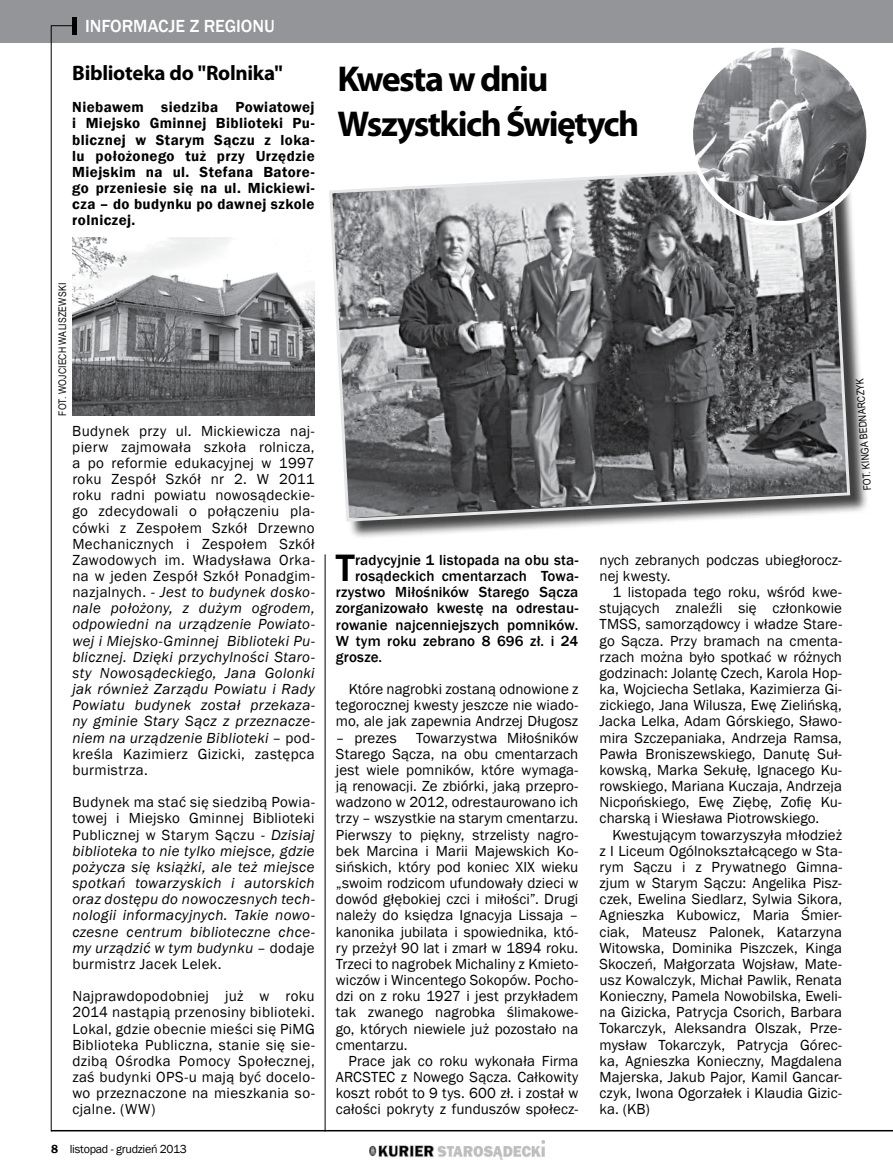
<style>
.page{position:relative;width:893px;height:1174px;background:#fff}
.page>*{position:absolute;margin:0;border:0;box-sizing:border-box;transform-origin:0 0}
.t1{font:500 39.3px "Franklin Gothic";color:#000}
.t2{font:700 36px/45px "Myriad Pro";letter-spacing:-.045em;color:#000}
.t3{font:700 21px "Myriad Pro";letter-spacing:-.015em;color:#000}
.t4{font:500 18px "Franklin Gothic";color:#fff}
.t5{font:15px/16.2px "Franklin Gothic";letter-spacing:.01em;color:#000;text-align:justify}
.t6{font:italic 15px/16.2px "Franklin Gothic";letter-spacing:.025em;color:#000;text-align:justify}
.t7{font:600 15px/16.2px "Franklin Gothic";letter-spacing:.03em;color:#000;text-align:justify}
.t8{font:500 15px "Franklin Gothic";letter-spacing:.01em;color:#000}
.t9{font:12px "Franklin Gothic";letter-spacing:-.02em;color:#000}
.t10{font:10.5px "Arial Narrow";letter-spacing:.02em;color:#000}
.s1{font-style:italic}
.s2{font-style:normal}
.s3{font-weight:600}
</style>
<div class="page">
<div style="left:0;top:0;width:893px;height:43px;background:#939598"></div>
<img style="left:72px;top:238px;width:243px;height:177px">
<div style="left:332px;top:167px;width:537px;height:373px;background:#000;opacity:.75"></div>
<svg style="left:329px;top:167px;width:523px;height:356px;background:#7b7b7d"></svg>
<img style="left:691px;top:45px;width:177px;height:178px;border-radius:89px">
<div style="left:689px;top:43px;width:182px;height:182px;border:4px solid #fff;border-radius:50%"></div>
<hr style="left:51px;top:26px;width:1px;height:1105px;background:#000">
<svg style="left:51px;top:25px;width:21px;height:1px"></svg>
<hr style="left:51px;top:1130px;width:842px;height:1px;background:#000">
<div style="left:72px;top:17px;width:5px;height:17px;background:#000"></div>
<img style="left:369px;top:1140px;width:175px;height:20px">
<hr style="left:325px;top:554px;width:1px;height:577px;background:#000">
<p class="t4" style="left:85px;top:15px;width:191px">INFORMACJE Z REGIONU</p>
<h3 class="t3" style="left:72px;top:59px;width:212px">Biblioteka do "Rolnika"</h3>
<p class="t7" style="left:72px;top:99px;width:244px">Niebawem siedziba Powiatowej i Miejsko Gminnej Biblioteki Pu&shy;blicznej w Starym Sączu z loka&shy;lu położonego tuż przy Urzędzie Miejskim na ul. Stefana Batore&shy;go przeniesie się na ul. Mickiewi&shy;cza – do budynku po dawnej szkole rolniczej.</p>
<h2 class="t2" style="left:337px;top:56px;width:303px">Kwesta w dniu<br>Wszystkich Świętych</h2>
<p class="t10" style="left:55px;top:415px;width:134px;rotate:-90deg">fot. WOJCIECH WALISZEWSKI</p>
<p class="t5" style="left:72px;top:423px;width:244px">Budynek przy ul. Mickiewicza naj&shy;pierw zajmowała szkoła rolnicza, a po reformie edukacyjnej w 1997 roku Zespół Szkół nr 2. W 2011 roku radni powiatu nowosądeckie&shy;go zdecydowali o połączeniu pla&shy;cówki z Zespołem Szkół Drzewno Mechanicznych i Zespołem Szkół Zawodowych im. Władysława Orka&shy;na w jeden Zespół Szkół Ponadgim&shy;nazjalnych. <span class="s1">- Jest to budynek dosko&shy;nale położony, z dużym ogrodem, odpowiedni na urządzenie Powiato&shy;wej i Miejsko-Gminnej Biblioteki Pu&shy;blicznej. Dzięki przychylności Staro&shy;sty Nowosądeckiego, Jana Golonki jak również Zarządu Powiatu i Rady Powiatu budynek został przekaza&shy;ny gminie Stary Sącz z przeznacze&shy;niem na urządzenie Biblioteki</span> – pod&shy;kreśla Kazimierz Gizicki, zastępca burmistrza.</p>
<p class="t6" style="left:72px;top:794px;width:244px"><span class="s2">Budynek ma stać się siedzibą Powia&shy;towej i Miejsko Gminnej Biblioteki Publicznej w Starym Sączu</span> - Dzisiaj biblioteka to nie tylko miejsce, gdzie pożycza się książki, ale też miejsce spotkań towarzyskich i autorskich oraz dostępu do nowoczesnych tech&shy;nologii informacyjnych. Takie nowo&shy;czesne centrum biblioteczne chce&shy;my urządzić w tym budynku – <span class="s2">dodaje burmistrz Jacek Lelek.</span></p>
<p class="t5" style="left:72px;top:988px;width:244px">Najprawdopodobniej już w roku 2014 nastąpią przenosiny biblioteki.<br>Lokal, gdzie obecnie mieści się PiMG Biblioteka Publiczna, stanie się sie&shy;dzibą Ośrodka Pomocy Społecznej, zaś budynki OPS-u mają być docelo&shy;wo przeznaczone na mieszkania so&shy;cjalne. (WW)</p>
<p class="t9" style="left:51px;top:1141px;width:137px"><span class="s3">8</span> listopad - grudzień 2013</p>
<h1 class="t1" style="left:336px;top:543px;width:20px">T</h1>
<p class="t8" style="left:355px;top:550px;width:225px">radycyjnie 1 listopada na obu sta-</p>
<p class="t8" style="left:355px;top:567px;width:225px">rosądeckich cmentarzach Towa-</p>
<p class="t8" style="left:336px;top:583px;width:244px">rzystwo Miłośników Starego Sącza</p>
<p class="t8" style="left:336px;top:599px;width:244px">zorganizowało kwestę na odrestau-</p>
<p class="t8" style="left:336px;top:615px;width:244px">rowanie najcenniejszych pomników.</p>
<p class="t8" style="left:336px;top:631px;width:244px">W tym roku zebrano 8 696 zł. i 24</p>
<p class="t8" style="left:336px;top:647px;width:48px">grosze.</p>
<p class="t5" style="left:336px;top:681px;width:244px;text-indent:13px">Które nagrobki zostaną odnowione z tegorocznej kwesty jeszcze nie wiado&shy;mo, ale jak zapewnia Andrzej Długosz</p>
<p class="t5" style="left:336px;top:730px;width:62px">– prezes</p>
<p class="t5" style="left:336px;top:730px;width:244px;text-indent:80px">Towarzystwa Miłośników Starego Sącza, na obu cmentarzach jest wiele pomników, które wymaga&shy;ją renowacji. Ze zbiórki, jaką przepro&shy;wadzono w 2012, odrestaurowano ich trzy – wszystkie na starym cmentarzu.<br>Pierwszy to piękny, strzelisty nagro&shy;bek Marcina i Marii Majewskich Ko&shy;sińskich, który pod koniec XIX wieku „swoim rodzicom ufundowały dzieci w dowód głębokiej czci i miłości”. Drugi należy do księdza Ignacyja Lissaja – kanonika jubilata i spowiednika, któ&shy;ry przeżył 90 lat i zmarł w 1894 roku.<br>Trzeci to nagrobek Michaliny z Kmieto&shy;wiczów i Wincentego Sokopów. Pocho&shy;dzi on z roku 1927 i jest przykładem tak zwanego nagrobka ślimakowe&shy;go, których niewiele już pozostało na cmentarzu.</p>
<p class="t5" style="left:336px;top:1053px;width:244px;text-indent:13px">Prace jak co roku wykonała Firma ARCSTEC z Nowego Sącza. Całkowity koszt robót to 9 tys. 600 zł. i został w całości pokryty z funduszów społecz-</p>
<p class="t10" style="left:860px;top:491px;width:114px;rotate:-94deg">FOT . KINGA BEDNARCZYK</p>
<p class="t5" style="left:600px;top:552px;width:244px">nych zebranych podczas ubiegłorocz&shy;nej kwesty.</p>
<p class="t5" style="left:600px;top:584px;width:244px;text-indent:13px">1 listopada tego roku, wśród kwe&shy;stujących znaleźli się członkowie TMSS, samorządowcy i władze Stare&shy;go Sącza. Przy bramach na cmenta&shy;rzach można było spotkać w różnych godzinach: Jolantę Czech, Karola Hop&shy;ka, Wojciecha Setlaka, Kazimierza Gi&shy;zickiego, Jana Wilusza, Ewę Zielińską, Jacka Lelka, Adam Górskiego, Sławo&shy;mira Szczepaniaka, Andrzeja Ramsa, Pawła Broniszewskiego, Danutę Suł&shy;kowską, Marka Sekułę, Ignacego Ku&shy;rowskiego, Mariana Kuczaja, Andrzeja Nicpońskiego, Ewę Ziębę, Zofię Ku&shy;charską i Wiesława Piotrowskiego.</p>
<p class="t5" style="left:600px;top:826px;width:244px;text-indent:13px">Kwestującym towarzyszyła młodzież z I Liceum Ogólnokształcącego w Sta&shy;rym Sączu i z Prywatnego Gimna&shy;zjum w Starym Sączu: Angelika Pisz&shy;czek, Ewelina Siedlarz, Sylwia Sikora, Agnieszka Kubowicz, Maria Śmier&shy;ciak, Mateusz Palonek, Katarzyna Witowska, Dominika Piszczek, Kinga Skoczeń, Małgorzata Wojsław, Mate&shy;usz Kowalczyk, Michał Pawlik, Renata Konieczny, Pamela Nowobilska, Eweli&shy;na Gizicka, Patrycja Csorich, Barbara Tokarczyk, Aleksandra Olszak, Prze&shy;mysław Tokarczyk, Patrycja Górec&shy;ka, Agnieszka Konieczny, Magdalena Majerska, Jakub Pajor, Kamil Gancar&shy;czyk, Iwona Ogorzałek i Klaudia Gizic&shy;ka. (KB)</p>
</div>
